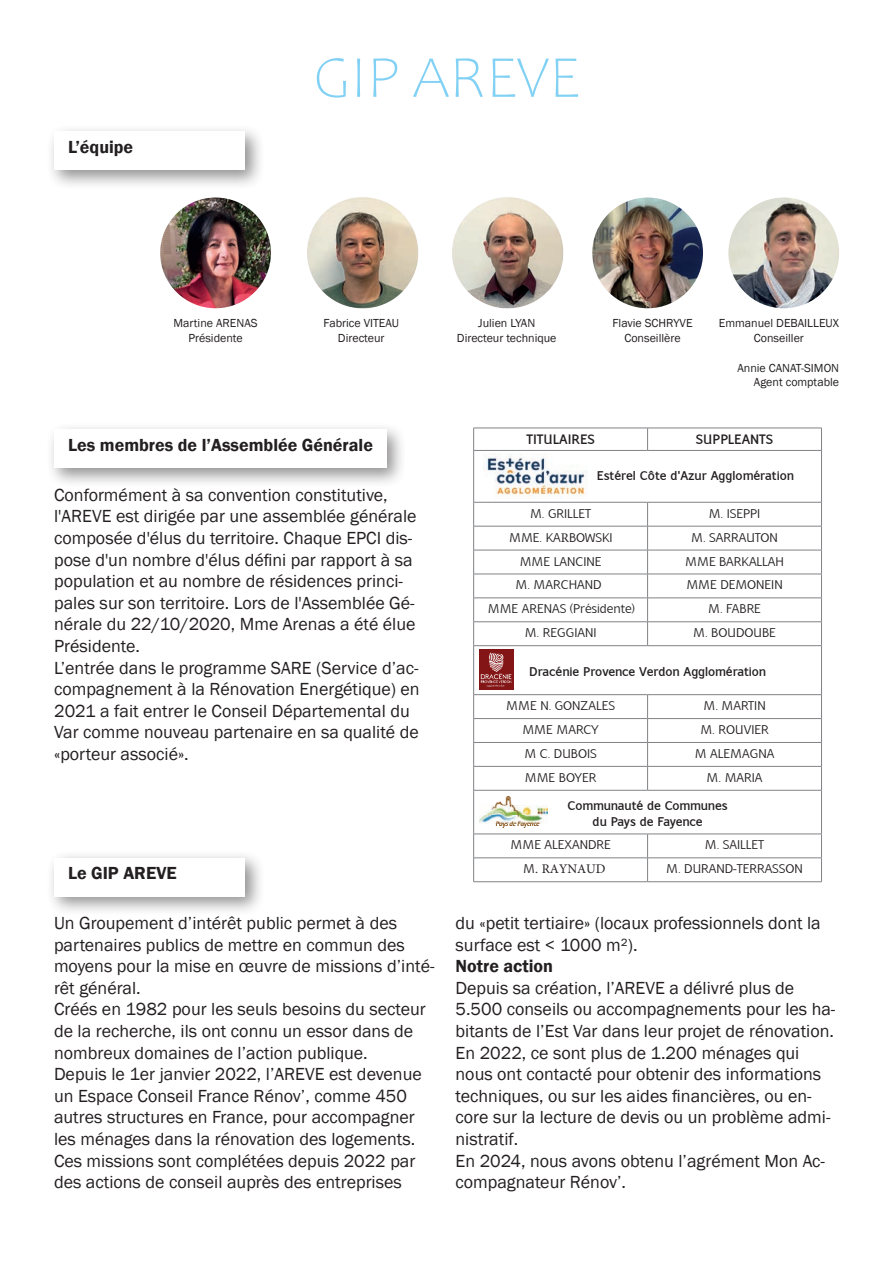
<style>
.page{position:relative;width:893px;height:1263px;background:#fff}
.page>*{position:absolute;margin:0;border:0;box-sizing:border-box;transform-origin:0 0}
.t1{font:300 60px "Candara";color:#81d1f4}
.t2{font:18px/21.6px "Franklin Gothic";color:#231f20}
.t3{font:600 18px "Franklin Gothic";color:#231f20}
.t4{font:700 14.25px "Latinaires";color:#231f20}
.t5{font:13.2px "Latinaires";color:#231f20}
.t6{font:700 13.2px/15.8px "Latinaires";color:#231f20;text-align:center}
.t7{font:13.2px "Minion Pro";color:#231f20}
.t8{font:12px/14.4px "Franklin Gothic";color:#231f20;text-align:center}
.s1{font-family:"Minion Pro"}
.s2{font-family:"Latinaires"}
</style>
<div class="page">
<img style="left:307px;top:197px;width:112px;height:112px">
<img style="left:452px;top:197px;width:112px;height:112px">
<img style="left:728px;top:198px;width:111px;height:110px;border-radius:55px">
<img style="left:592px;top:198px;width:111px;height:110px;border-radius:55px">
<img style="left:160px;top:198px;width:111px;height:110px;border-radius:55px">
<hr style="left:473px;top:428px;width:175px;height:1px;background:#808285">
<svg style="left:473px;top:428px;width:1px;height:22px"></svg>
<hr style="left:648px;top:428px;width:174px;height:1px;background:#808285">
<svg style="left:647px;top:428px;width:1px;height:22px"></svg>
<svg style="left:821px;top:428px;width:1px;height:22px"></svg>
<hr style="left:473px;top:450px;width:175px;height:1px;background:#808285">
<hr style="left:473px;top:451px;width:1px;height:51px;background:#808285">
<hr style="left:648px;top:450px;width:174px;height:1px;background:#808285">
<hr style="left:821px;top:451px;width:1px;height:51px;background:#808285">
<hr style="left:473px;top:502px;width:175px;height:1px;background:#808285">
<hr style="left:648px;top:502px;width:174px;height:1px;background:#808285">
<hr style="left:473px;top:526px;width:175px;height:1px;background:#808285">
<hr style="left:648px;top:526px;width:174px;height:1px;background:#808285">
<hr style="left:473px;top:550px;width:175px;height:1px;background:#808285">
<hr style="left:648px;top:550px;width:174px;height:1px;background:#808285">
<hr style="left:473px;top:574px;width:175px;height:1px;background:#808285">
<hr style="left:648px;top:574px;width:174px;height:1px;background:#808285">
<hr style="left:473px;top:598px;width:175px;height:1px;background:#808285">
<hr style="left:648px;top:598px;width:174px;height:1px;background:#808285">
<hr style="left:473px;top:621px;width:175px;height:1px;background:#808285">
<svg style="left:473px;top:502px;width:1px;height:143px"></svg>
<hr style="left:648px;top:621px;width:174px;height:1px;background:#808285">
<svg style="left:647px;top:502px;width:1px;height:143px"></svg>
<svg style="left:821px;top:502px;width:1px;height:143px"></svg>
<hr style="left:473px;top:645px;width:175px;height:1px;background:#808285">
<hr style="left:473px;top:646px;width:1px;height:48px;background:#808285">
<hr style="left:648px;top:645px;width:174px;height:1px;background:#808285">
<hr style="left:821px;top:646px;width:1px;height:48px;background:#808285">
<hr style="left:473px;top:694px;width:175px;height:1px;background:#808285">
<hr style="left:648px;top:694px;width:174px;height:1px;background:#808285">
<hr style="left:473px;top:718px;width:175px;height:1px;background:#808285">
<hr style="left:648px;top:718px;width:174px;height:1px;background:#808285">
<hr style="left:473px;top:742px;width:175px;height:1px;background:#808285">
<hr style="left:648px;top:742px;width:174px;height:1px;background:#808285">
<hr style="left:473px;top:766px;width:175px;height:1px;background:#808285">
<svg style="left:473px;top:695px;width:1px;height:95px"></svg>
<hr style="left:648px;top:766px;width:174px;height:1px;background:#808285">
<svg style="left:647px;top:695px;width:1px;height:95px"></svg>
<svg style="left:821px;top:695px;width:1px;height:95px"></svg>
<hr style="left:473px;top:790px;width:175px;height:1px;background:#808285">
<hr style="left:473px;top:790px;width:1px;height:44px;background:#808285">
<hr style="left:648px;top:790px;width:174px;height:1px;background:#808285">
<hr style="left:821px;top:790px;width:1px;height:44px;background:#808285">
<hr style="left:473px;top:834px;width:175px;height:1px;background:#808285">
<hr style="left:648px;top:834px;width:174px;height:1px;background:#808285">
<hr style="left:473px;top:857px;width:175px;height:1px;background:#808285">
<svg style="left:473px;top:834px;width:1px;height:47px"></svg>
<hr style="left:648px;top:857px;width:174px;height:1px;background:#808285">
<svg style="left:647px;top:834px;width:1px;height:47px"></svg>
<svg style="left:821px;top:834px;width:1px;height:47px"></svg>
<hr style="left:473px;top:881px;width:175px;height:1px;background:#808285">
<hr style="left:648px;top:881px;width:174px;height:1px;background:#808285">
<img style="left:480px;top:650px;width:34px;height:39px">
<img style="left:480px;top:797px;width:67px;height:30px">
<img style="left:486px;top:454px;width:101px;height:44px">
<div style="left:46px;top:421px;width:361px;height:67px;background:#231f20;opacity:.5"></div>
<div style="left:54px;top:430px;width:333px;height:38px;background:#fff"></div>
<div style="left:46px;top:123px;width:219px;height:67px;background:#231f20;opacity:.5"></div>
<div style="left:54px;top:132px;width:191px;height:38px;background:#fff"></div>
<div style="left:46px;top:850px;width:219px;height:67px;background:#231f20;opacity:.5"></div>
<div style="left:54px;top:858px;width:191px;height:38px;background:#fff"></div>
<p class="t3" style="left:68px;top:135px;width:67px">L’équipe</p>
<h1 class="t1" style="left:313px;top:44px;width:268px">GIP AREVE</h1>
<p class="t8" style="left:173px;top:316px;width:86px">Martine ARENAS<br>Présidente</p>
<p class="t8" style="left:323px;top:316px;width:77px">Fabrice VITEAU<br>Directeur</p>
<p class="t8" style="left:457px;top:316px;width:101px">Julien LYAN<br>Directeur technique</p>
<p class="t8" style="left:612px;top:316px;width:82px">Flavie SCHRYVE<br>Conseillère</p>
<p class="t8" style="left:719px;top:316px;width:122px">Emmanuel DEBAILLEUX<br>Conseiller</p>
<p class="t8" style="left:737px;top:361px;width:103px;text-align:right">Annie CANAT-SIMON<br>Agent comptable</p>
<p class="t3" style="left:68px;top:433px;width:306px">Les membres de l’Assemblée Générale</p>
<p class="t2" style="left:54px;top:484px;width:367px">Conformément à sa convention constitutive, l'AREVE est dirigée par une assemblée générale composée d'élus du territoire. Chaque EPCI dis&shy;pose d'un nombre d'élus défini par rapport à sa population et au nombre de résidences princi&shy;pales sur son territoire. Lors de l'Assemblée Gé&shy;nérale du 22/10/2020, Mme Arenas a été élue Présidente.<br>L’entrée dans le programme SARE (Service d’ac&shy;compagnement à la Rénovation Energétique) en 2021 a fait entrer le Conseil Départemental du Var comme nouveau partenaire en sa qualité de «porteur associé».</p>
<p class="t3" style="left:68px;top:861px;width:110px">Le GIP AREVE</p>
<p class="t4" style="left:526px;top:432px;width:70px">TITULAIRES</p>
<p class="t4" style="left:696px;top:432px;width:79px">SUPPLEANTS</p>
<p class="t6" style="left:597px;top:468px;width:199px">Estérel Côte d'Azur Agglomération</p>
<p class="t5" style="left:530px;top:506px;width:63px">M. GRILLET</p>
<p class="t5" style="left:709px;top:506px;width:53px">M. ISEPPI</p>
<p class="t5" style="left:509px;top:530px;width:105px">MME. KA<span class="s1">R</span>BOWSKI</p>
<p class="t5" style="left:691px;top:530px;width:88px">M. SARRAUTON</p>
<p class="t5" style="left:520px;top:554px;width:83px">MME LANCINE</p>
<p class="t5" style="left:685px;top:554px;width:100px">MME BARKALLAH</p>
<p class="t5" style="left:516px;top:578px;width:87px">M. MARCHAND</p>
<p class="t5" style="left:686px;top:578px;width:98px">MME DEMONEIN</p>
<p class="t5" style="left:488px;top:602px;width:148px">MME ARENAS (Présidente)</p>
<p class="t5" style="left:708px;top:602px;width:54px">M. FABRE</p>
<p class="t5" style="left:525px;top:626px;width:73px">M. REGGIANI</p>
<p class="t5" style="left:693px;top:626px;width:84px">M. BOUDOUBE</p>
<p class="t6" style="left:529px;top:664px;width:238px">Dracénie Provence Verdon Agglomération</p>
<p class="t5" style="left:506px;top:699px;width:110px">MME N. GONZALES</p>
<p class="t5" style="left:703px;top:699px;width:64px">M. MARTIN</p>
<p class="t5" style="left:522px;top:723px;width:78px">MME MARCY</p>
<p class="t5" style="left:700px;top:723px;width:70px">M. ROUVIER</p>
<p class="t5" style="left:524px;top:746px;width:74px">M C. DUBOIS</p>
<p class="t5" style="left:695px;top:746px;width:81px">M ALEMAGNA</p>
<p class="t5" style="left:525px;top:770px;width:73px">MME BOYER</p>
<p class="t5" style="left:707px;top:770px;width:57px">M. MARIA</p>
<p class="t6" style="left:568px;top:798px;width:162px">Communauté de Communes du Pays de Fayence</p>
<p class="t5" style="left:510px;top:838px;width:102px">MME ALEXANDRE</p>
<p class="t5" style="left:705px;top:838px;width:61px">M. SAILLET</p>
<p class="t7" style="left:523px;top:860px;width:84px"><span class="s2">M</span>. RAYNAUD</p>
<p class="t5" style="left:666px;top:862px;width:138px">M. DURAND-TERRASSON</p>
<p class="t2" style="left:54px;top:912px;width:382px">Un Groupement d’intérêt public permet à des partenaires publics de mettre en commun des moyens pour la mise en œuvre de missions d’inté&shy;rêt général.<br>Créés en 1982 pour les seuls besoins du secteur de la recherche, ils ont connu un essor dans de nombreux domaines de l’action publique.<br>Depuis le 1er janvier 2022, l’AREVE est devenue un Espace Conseil France Rénov’, comme 450 autres structures en France, pour accompagner les ménages dans la rénovation des logements.<br>Ces missions sont complétées depuis 2022 par des actions de conseil auprès des entreprises</p>
<p class="t2" style="left:456px;top:912px;width:367px">du «petit tertiaire» (locaux professionnels dont la surface est &lt; 1000 m²).</p>
<p class="t3" style="left:456px;top:955px;width:99px">Notre action</p>
<p class="t2" style="left:456px;top:977px;width:381px">Depuis sa création, l’AREVE a délivré plus de 5.500 conseils ou accompagnements pour les ha&shy;bitants de l’Est Var dans leur projet de rénovation.<br>En 2022, ce sont plus de 1.200 ménages qui nous ont contacté pour obtenir des informations techniques, ou sur les aides financières, ou en&shy;core sur la lecture de devis ou un problème admi&shy;nistratif.<br>En 2024, nous avons obtenu l’agrément Mon Ac&shy;compagnateur Rénov’.</p>
</div>
